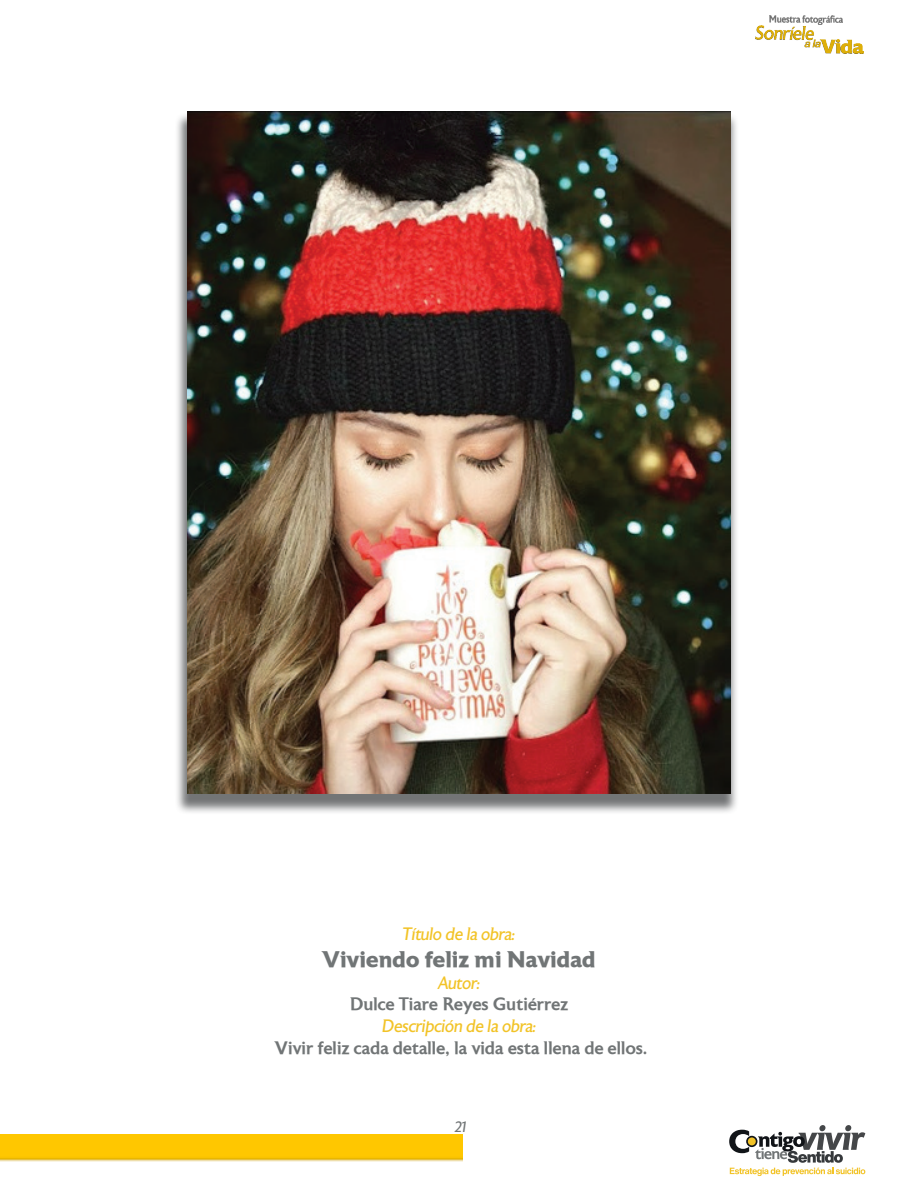
<style>
.page{position:relative;width:918px;height:1188px;background:#fff}
.page>*{position:absolute;margin:0;border:0;box-sizing:border-box;transform-origin:0 0}
.OBRA{font:700 22.5px "Astoria";letter-spacing:.01em;color:#717576}
.Ficha_dato{font:500 18px "Astoria";color:#717576}
.t1{font:italic 18px "Astoria";letter-spacing:-.025em;color:#f2c327}
.t2{font:italic 15px "Astoria";color:#717576}
</style>
<div class="page">
<img style="left:0;top:1134px;width:463px;height:28px">
<svg style="left:729px;top:1125px;width:136px;height:51px"></svg>
<img style="left:770px;top:15px;width:73px;height:9px">
<img style="left:756px;top:25px;width:108px;height:29px">
<div style="left:175px;top:112px;width:564px;height:703px;background:#454749;opacity:.75"></div>
<img style="left:187px;top:111px;width:544px;height:683px">
<p class="t1" style="left:403px;top:925px;width:114px">Título de la obra:</p>
<p class="OBRA" style="left:323px;top:946px;width:274px">Viviendo feliz mi Navidad</p>
<p class="t1" style="left:438px;top:973px;width:43px">Autor:</p>
<p class="Ficha_dato" style="left:350px;top:994px;width:220px">Dulce Tiare Reyes Gutiérrez</p>
<p class="t1" style="left:382px;top:1016px;width:156px">Descripción de la obra:</p>
<p class="Ficha_dato" style="left:275px;top:1038px;width:374px">Vivir feliz cada detalle, la vida esta llena de ellos.</p>
<p class="t2" style="left:455px;top:1119px;width:13px">21</p>
</div>
